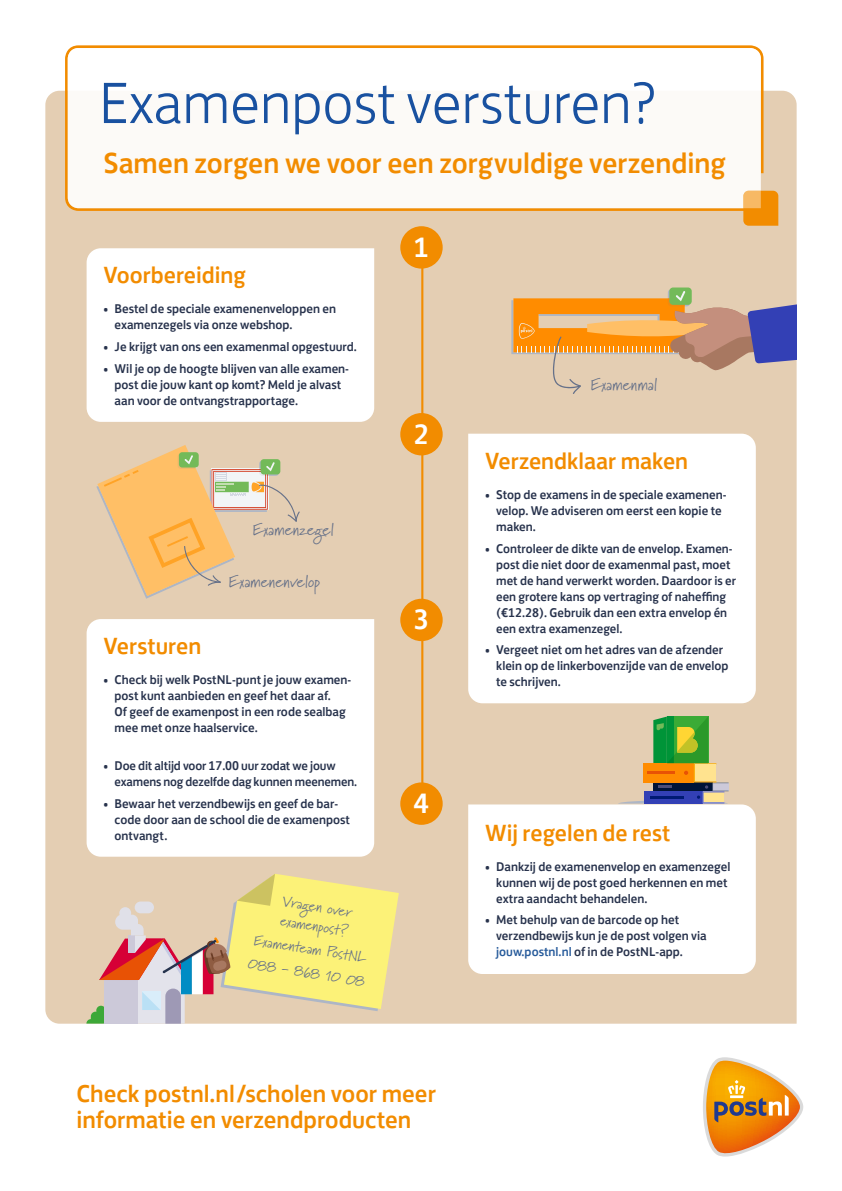
<style>
.page{position:relative;width:842px;height:1191px;background:#fff}
.page>*{position:absolute;margin:0;border:0;box-sizing:border-box;transform-origin:0 0}
.t1{font:300 59.6px "Post NL";color:#1951a0}
.t2{font:500 29.8px "Post NL";color:#f28c00}
.t3{font:500 28.8px "Post NL";color:#fff}
.t4{font:500 25px/26px "Post NL";color:#f28c00}
.t5{font:500 24px "Post NL";color:#f28c00}
.t6{font:16.7px "Marydale";color:#667189}
.t7{font:14.9px/19px "Marydale";color:#667189}
.t8{font:500 13px/16px "Post NL";color:#27324c}
.s1{color:#275b9b}
</style>
<div class="page">
<div style="left:45px;top:91px;width:752px;height:932px;background:#e4ceb3"></div>
<svg style="left:703px;top:1057px;width:100px;height:99px"></svg>
<hr style="left:421px;top:252px;width:2px;height:556px;background:#f28c00">
<svg style="left:468px;top:804px;width:288px;height:170px"></svg>
<svg style="left:87px;top:619px;width:287px;height:237px"></svg>
<svg style="left:87px;top:248px;width:287px;height:174px"></svg>
<svg style="left:468px;top:434px;width:288px;height:269px"></svg>
<svg style="left:64px;top:45px;width:701px;height:167px;background:#f0a43d"></svg>
<svg style="left:68px;top:48px;width:693px;height:160px"></svg>
<svg style="left:743px;top:191px;width:35px;height:35px"></svg>
<svg style="left:96px;top:445px;width:204px;height:153px;background:#e9c694"></svg>
<div style="left:669px;top:287px;width:23px;height:18px;background:#73ba59;border-radius:4px"></div>
<svg style="left:511px;top:289px;width:286px;height:105px;background:#d4ab83"></svg>
<svg style="left:86px;top:873px;width:313px;height:150px;background:#e5d29a"></svg>
<svg style="left:618px;top:716px;width:110px;height:87px;background:#a1a774"></svg>
<div style="left:400px;top:782px;width:43px;height:43px;background:#f28c00;border-radius:50%"></div>
<div style="left:400px;top:599px;width:43px;height:42px;background:#f28c00;border-radius:50%"></div>
<div style="left:400px;top:226px;width:43px;height:43px;background:#f28c00;border-radius:50%"></div>
<div style="left:400px;top:413px;width:43px;height:42px;background:#f28c00;border-radius:50%"></div>
<h1 class="t1" style="left:99px;top:55px;width:559px">Examenpost versturen?</h1>
<h2 class="t2" style="left:103px;top:138px;width:624px">Samen zorgen we voor een zorgvuldige verzending</h2>
<h3 class="t5" style="left:104px;top:256px;width:144px">Voorbereiding</h3>
<p class="t8" style="left:115px;top:300px;width:223px;text-indent:-11px">• Bestel de speciale examenenveloppen en examenzegels via onze webshop.</p>
<p class="t8" style="left:104px;top:338px;width:255px">• Je krijgt van ons een examenmal opgestuurd.</p>
<p class="t8" style="left:115px;top:359px;width:236px;text-indent:-11px">• Wil je op de hoogte blijven van alle examen&shy;post die jouw kant op komt? Meld je alvast aan voor de ontvangstrapportage.</p>
<p class="t6" style="left:253px;top:520px;width:83px">Examenzegel</p>
<p class="t6" style="left:229px;top:572px;width:92px">Examenenvelop</p>
<h3 class="t5" style="left:104px;top:626px;width:99px">Versturen</h3>
<p class="t8" style="left:115px;top:671px;width:238px;text-indent:-11px">• Check bij welk PostNL-punt je jouw examen&shy;post kunt aanbieden en geef het daar af.<br>Of geef de examenpost in een rode sealbag mee met onze haalservice.</p>
<p class="t8" style="left:115px;top:756px;width:244px;text-indent:-11px">• Doe dit altijd voor 17.00 uur zodat we jouw examens nog dezelfde dag kunnen meenemen.</p>
<p class="t8" style="left:115px;top:794px;width:237px;text-indent:-11px">• Bewaar het verzendbewijs en geef de bar&shy;code door aan de school die de examenpost ontvangt.</p>
<p class="t7" style="left:284px;top:891px;width:72px;rotate:9deg">Vragen over examenpost?</p>
<p class="t7" style="left:254px;top:928px;width:119px;line-height:23.7px;rotate:9deg">Examenteam PostNL<br>088 - 868 10 08</p>
<h3 class="t3" style="left:413px;top:223px;width:17px">1</h3>
<h3 class="t3" style="left:413px;top:410px;width:17px">2</h3>
<h3 class="t3" style="left:413px;top:596px;width:17px">3</h3>
<h3 class="t3" style="left:413px;top:779px;width:17px">4</h3>
<h3 class="t4" style="left:77px;top:1078px;width:361px">Check postnl.nl/scholen voor meer informatie en verzendproducten</h3>
<p class="t6" style="left:591px;top:374px;width:68px">Examenmal</p>
<h3 class="t5" style="left:485px;top:441px;width:204px">Verzendklaar maken</h3>
<p class="t8" style="left:496px;top:485px;width:232px;text-indent:-11px">• Stop de examens in de speciale examenen&shy;velop. We adviseren om eerst een kopie te maken.</p>
<p class="t8" style="left:496px;top:539px;width:241px;text-indent:-11px">• Controleer de dikte van de envelop. Examen&shy;post die niet door de examenmal past, moet met de hand verwerkt worden. Daardoor is er een grotere kans op vertraging of naheffing (€12.28). Gebruik dan een extra envelop én een extra examenzegel.</p>
<p class="t8" style="left:496px;top:641px;width:234px;text-indent:-11px">• Vergeet niet om het adres van de afzender klein op de linkerbovenzijde van de envelop te schrijven.</p>
<h3 class="t5" style="left:485px;top:813px;width:187px">Wij regelen de rest</h3>
<p class="t8" style="left:496px;top:857px;width:236px;text-indent:-11px">• Dankzij de examenenvelop en examenzegel kunnen wij de post goed herkennen en met extra aandacht behandelen.</p>
<p class="t8" style="left:496px;top:911px;width:212px;text-indent:-11px">• Met behulp van de barcode op het verzendbewijs kun je de post volgen via <span class="s1">jouw.postnl.nl</span> of in de PostNL-app.</p>
</div>
